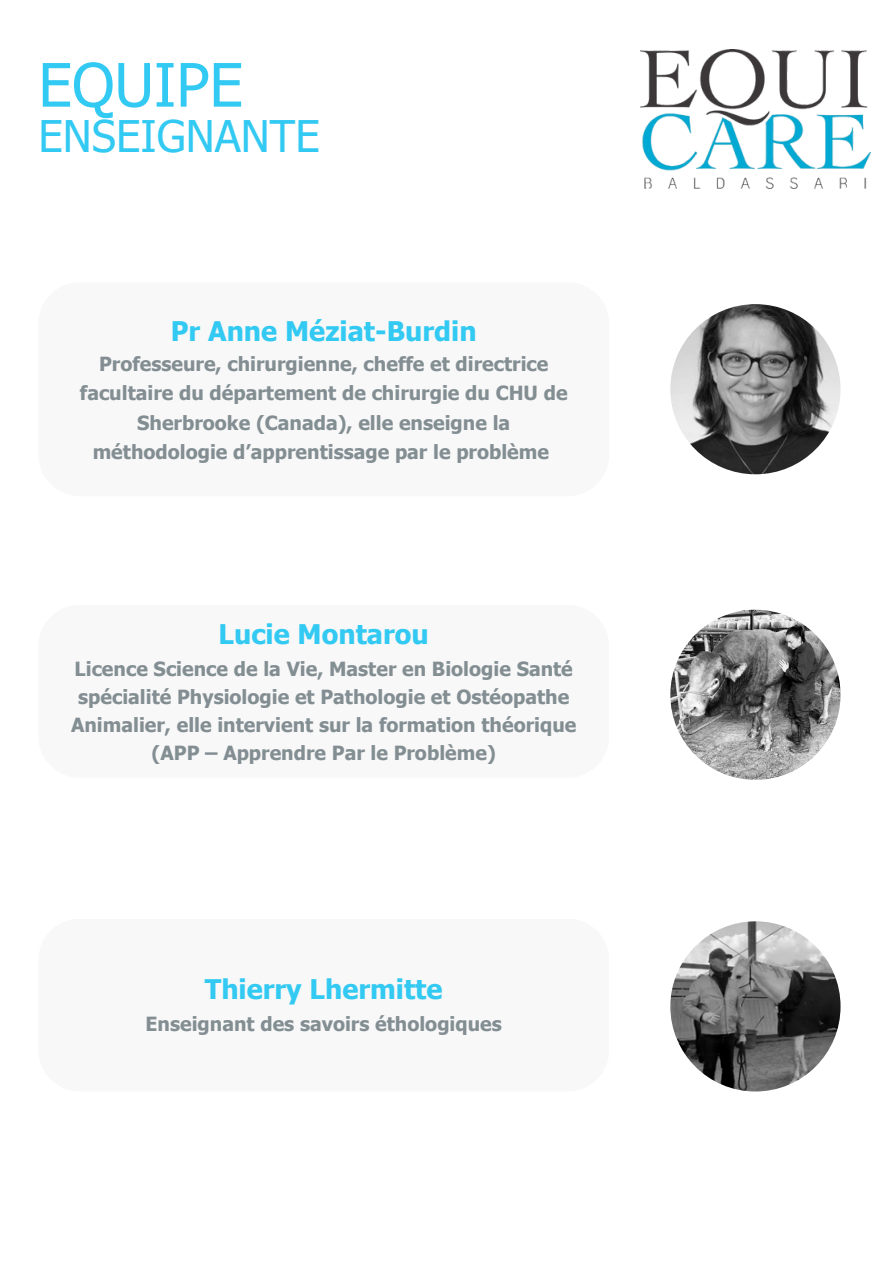
<style>
.page{position:relative;width:894px;height:1264px;background:#fff}
.page>*{position:absolute;margin:0;border:0;box-sizing:border-box;transform-origin:0 0}
.t1{font:60px "Tahoma";color:#32c9f2}
.t2{font:43.5px "Tahoma";color:#32c9f2}
.t3{font:700 27px "Tahoma";color:#32c9f2}
.t4{font:700 19.5px/29.2px "Tahoma";color:#838e93;text-align:center}
</style>
<div class="page">
<img style="left:670px;top:304px;width:170px;height:170px;border-radius:50%">
<img style="left:670px;top:609px;width:170px;height:171px;border-radius:50%">
<img style="left:670px;top:921px;width:170px;height:170px;border-radius:50%">
<img style="left:640px;top:49px;width:229px;height:140px">
<p class="t1" style="left:38px;top:47px;width:206px">EQUIPE</p>
<p class="t2" style="left:38px;top:108px;width:283px">ENSEIGNANTE</p>
<p class="t3" style="left:171px;top:314px;width:307px">Pr Anne Méziat-Burdin</p>
<p class="t4" style="left:80px;top:349px;width:489px">Professeure, chirurgienne, cheffe et directrice facultaire du département de chirurgie du CHU de Sherbrooke (Canada), elle enseigne la méthodologie d’apprentissage par le problème</p>
<p class="t3" style="left:218px;top:617px;width:212px">Lucie Montarou</p>
<p class="t4" style="left:71px;top:653px;width:506px;line-height:28.2px">Licence Science de la Vie, Master en Biologie Santé spécialité Physiologie et Pathologie et Ostéopathe<br>Animalier, elle intervient sur la formation théorique</p>
<p class="t4" style="left:152px;top:737px;width:345px">(APP – Apprendre Par le Problème)</p>
<p class="t3" style="left:205px;top:972px;width:239px">Thierry Lhermitte</p>
<p class="t4" style="left:146px;top:1008px;width:357px">Enseignant des savoirs éthologiques</p>
</div>
